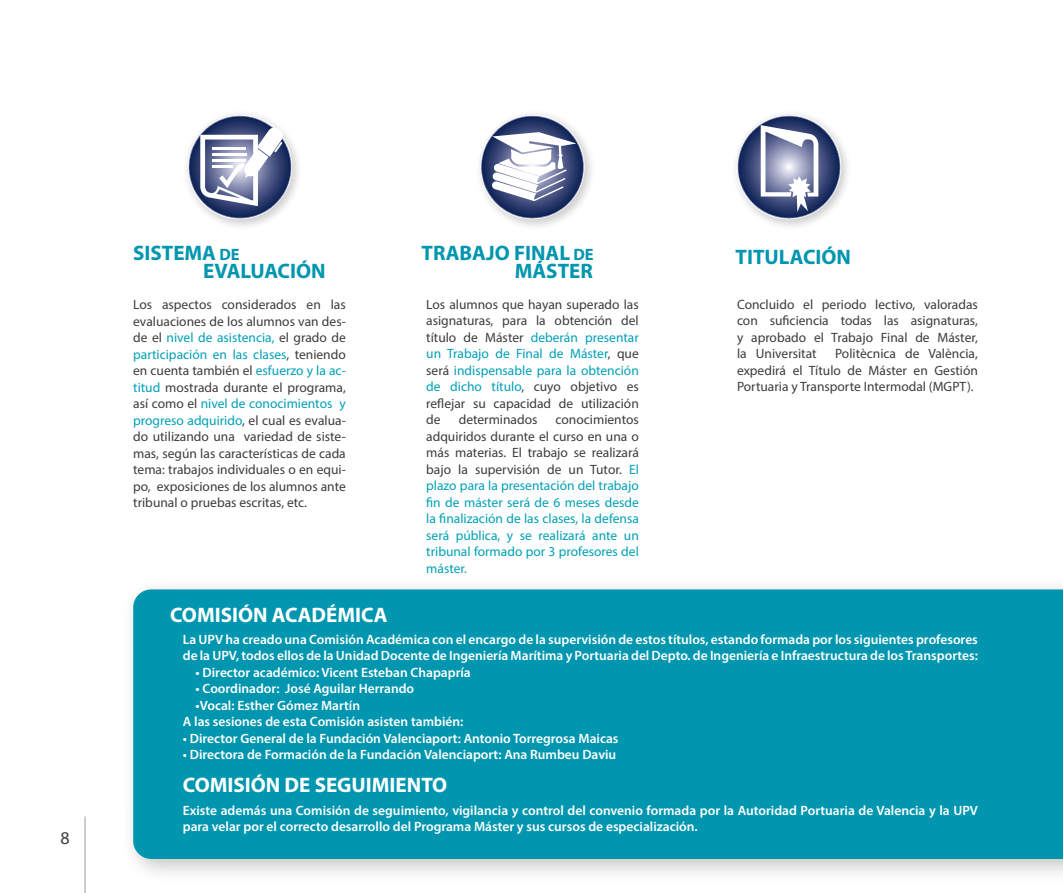
<style>
.page{position:relative;width:1063px;height:893px;background:#fff}
.page>*{position:absolute;margin:0;border:0;box-sizing:border-box;transform-origin:0 0}
.t1{font:700 21px/18px "Myriad Pro";color:#0096af}
.t2{font:700 21px "Myriad Pro";color:#fff}
.t3{font:18px "Myriad Pro";color:#3c3c3b}
.t4{font:13.5px/16.5px "Myriad Pro";color:#3c3c3b;text-align:justify}
.t5{font:600 13.5px/16.5px "Myriad Pro";color:#fff}
.t6{font:13.5px/16.5px "Myriad Pro";color:#00a0b7;text-align:justify}
.s1{font-size:16.5px}
.s2{color:#00a0b7}
.s3{color:#3c3c3b}
</style>
<div class="page">
<hr style="left:85px;top:816px;width:1px;height:77px;background:#9d9d9c">
<div style="left:182px;top:109px;width:121px;height:122px;background:#000;opacity:.2"></div>
<svg style="left:187px;top:114px;width:105px;height:105px;background:#47557e"></svg>
<svg style="left:200px;top:127px;width:84px;height:79px"></svg>
<div style="left:121px;top:576px;width:942px;height:308px;background:#000;opacity:.23"></div>
<svg style="left:133px;top:589px;width:930px;height:270px;background:#0598b0"></svg>
<div style="left:474px;top:109px;width:122px;height:122px;background:#000;opacity:.2"></div>
<svg style="left:479px;top:114px;width:106px;height:105px;background:#48567f"></svg>
<svg style="left:492px;top:132px;width:84px;height:69px"></svg>
<div style="left:731px;top:109px;width:121px;height:122px;background:#000;opacity:.2"></div>
<svg style="left:736px;top:114px;width:105px;height:105px;background:#45527d"></svg>
<svg style="left:761px;top:125px;width:57px;height:87px"></svg>
<h2 class="t3" style="left:61px;top:827px;width:11px">8</h2>
<h1 class="t1" style="left:203px;top:243px;width:124px;text-indent:-70px">SISTEMA <span class="s1">DE<br></span>EVALUACIÓN</h1>
<h1 class="t1" style="left:422px;top:243px;width:174px;text-align:right">TRABAJO FINAL <span class="s1">DE<br></span>MÁSTER</h1>
<h1 class="t1" style="left:736px;top:247px;width:117px">TITULACIÓN</h1>
<p class="t4" style="left:426px;top:296px;width:214px">Los alumnos que hayan superado las asignaturas, para la obtención del título de Máster <span class="s2">deberán presentar un Trabajo de Final de Máster</span>, que será <span class="s2">indispensable para la obtención de dicho título</span>, cuyo objetivo es reflejar su capacidad de utilización de</p>
<p class="t4" style="left:737px;top:296px;width:242px">Concluido el periodo lectivo, valoradas con suficiencia todas las asignaturas, y aprobado el Trabajo Final de Máster, la Universitat</p>
<p class="t4" style="left:133px;top:296px;width:214px">Los aspectos considerados en las evaluaciones de los alumnos van des&shy;de el <span class="s2">nivel de asistencia,</span> el grado de <span class="s2">participación en las clases</span>, teniendo en cuenta también el <span class="s2">esfuerzo y la ac&shy;titud</span> mostrada durante el programa, así como el <span class="s2">nivel de conocimientos y progreso adquirido</span>, el cual es evalua&shy;do utilizando una variedad de siste&shy;mas, según las características de cada tema: trabajos individuales o en equi&shy;po, exposiciones de los alumnos ante tribunal o pruebas escritas, etc.</p>
<p class="t4" style="left:737px;top:345px;width:242px;text-indent:98px">Politècnica de València, expedirá el Título de Máster en Gestión Portuaria y Transporte Intermodal (MGPT).</p>
<p class="t4" style="left:459px;top:411px;width:80px">determinados</p>
<p class="t6" style="left:426px;top:411px;width:214px;text-indent:129px"><span class="s3">conocimientos adquiridos durante el curso en una o más materias. El trabajo se realizará bajo la supervisión de un Tutor.</span> El plazo para la presentación del trabajo fin de máster será de 6 meses desde la finalización de las clases, la defensa será pública, y se realizará ante un tribunal formado por 3 profesores del máster.</p>
<h1 class="t2" style="left:170px;top:601px;width:219px">COMISIÓN ACADÉMICA</h1>
<p class="t5" style="left:183px;top:631px;width:797px">La UPV ha creado una Comisión Académica con el encargo de la supervisión de estos títulos, estando formada por los siguientes profesores de la UPV, todos ellos de la Unidad Docente de Ingeniería Marítima y Portuaria del Depto. de Ingeniería e Infraestructura de los Transportes:</p>
<p class="t5" style="left:196px;top:664px;width:277px">• Director académico: Vicent Esteban Chapapría</p>
<p class="t5" style="left:196px;top:680px;width:220px">• Coordinador: José Aguilar Herrando</p>
<p class="t5" style="left:183px;top:697px;width:282px;text-indent:13px">•Vocal: Esther Gómez Martín<br>A las sesiones de esta Comisión asisten también:</p>
<p class="t5" style="left:183px;top:730px;width:437px">• Director General de la Fundación Valenciaport: Antonio Torregrosa Maicas</p>
<p class="t5" style="left:183px;top:746px;width:435px">• Directora de Formación de la Fundación Valenciaport: Ana Rumbeu Daviu</p>
<h1 class="t2" style="left:183px;top:771px;width:266px">COMISIÓN DE SEGUIMIENTO</h1>
<p class="t5" style="left:183px;top:801px;width:797px">Existe además una Comisión de seguimiento, vigilancia y control del convenio formada por la Autoridad Portuaria de Valencia y la UPV para velar por el correcto desarrollo del Programa Máster y sus cursos de especialización.</p>
</div>
